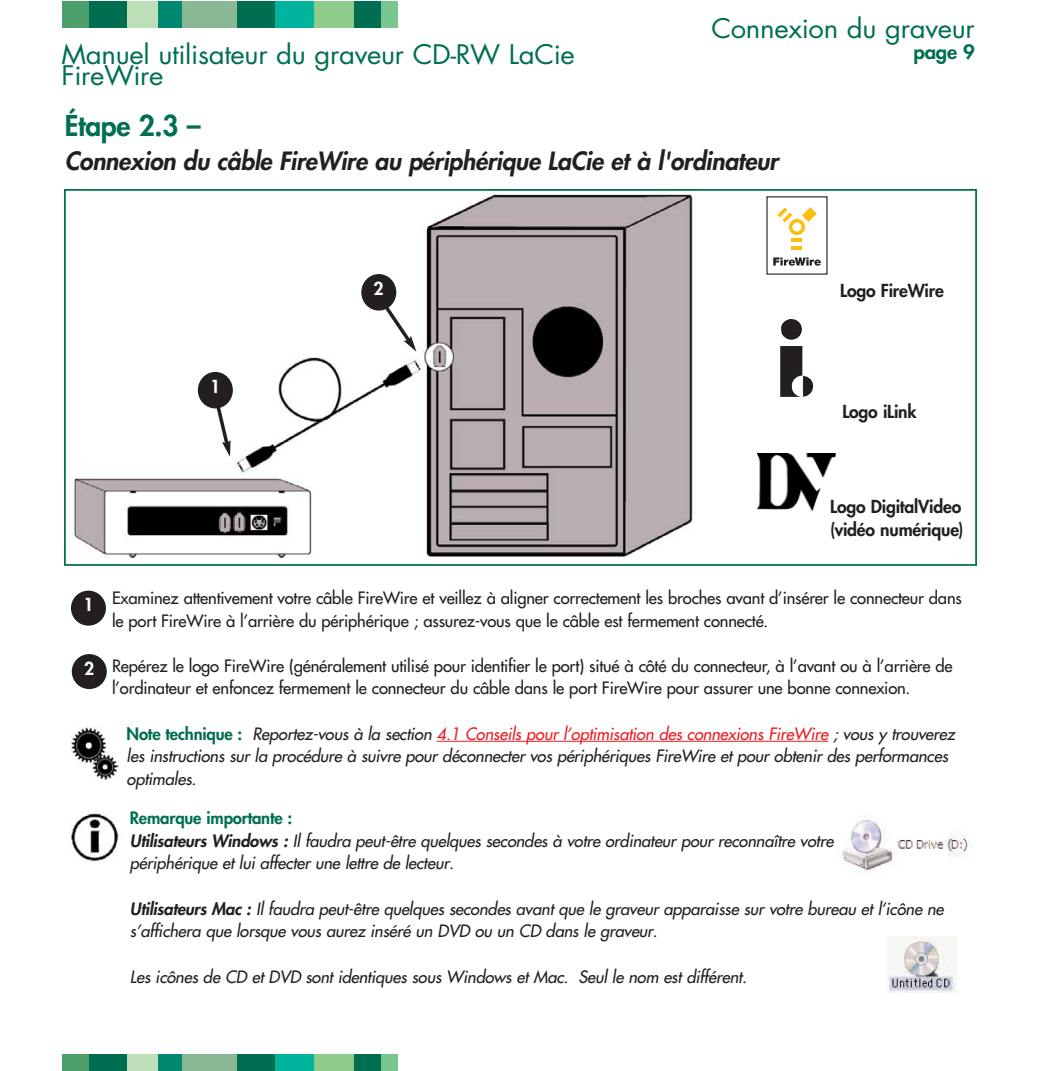
<style>
.page{position:relative;width:1040px;height:1071px;background:#fff}
.page>*{position:absolute;margin:0;border:0;box-sizing:border-box;transform-origin:0 0}
.t1{font:800 28px "Futura";letter-spacing:-.01em;color:#006f51}
.t2{font:26.25px "Futura";letter-spacing:-.01em;color:#006f51;scale:1.05 1}
.t3{font:italic 800 24.5px "Futura";letter-spacing:-.01em;color:#231f20}
.t4{font:800 19.25px "Futura";color:#006f51;scale:1.05 1}
.t5{font:800 17.5px/23.3px "Futura";letter-spacing:-.01em;color:#231f20}
.t6{font:800 17.5px "Futura";color:#fff}
.t7{font:italic 16.62px/22.6px "Futura";letter-spacing:-.01em;color:#231f20}
.t8{font:16.62px/22.6px "Futura";letter-spacing:-.01em;color:#231f20}
.s1{font-weight:800;font-style:normal;color:#006f51}
.s2{color:#ed1e25}
.s3{font-weight:800}
</style>
<div class="page">
<hr style="left:436px;top:741px;width:392px;height:1px;background:#ed1e25">
<div style="left:63px;top:1px;width:27px;height:27px;background:#4d9f6b"></div>
<div style="left:90px;top:1px;width:38px;height:27px;background:#006f51"></div>
<div style="left:127px;top:1px;width:31px;height:27px;background:#bcdfb7"></div>
<div style="left:158px;top:1px;width:25px;height:27px;background:#008871"></div>
<div style="left:182px;top:1px;width:56px;height:27px;background:#8ab895"></div>
<div style="left:237px;top:1px;width:40px;height:27px;background:#006f51"></div>
<div style="left:275px;top:1px;width:39px;height:27px;background:#00b49e"></div>
<div style="left:314px;top:1px;width:39px;height:27px;background:#8ecc8c"></div>
<div style="left:353px;top:1px;width:29px;height:27px;background:#006f51"></div>
<div style="left:381px;top:1px;width:17px;height:27px;background:#7ac690"></div>
<div style="left:63px;top:1054px;width:27px;height:17px;background:#4d9f6b"></div>
<div style="left:90px;top:1054px;width:38px;height:17px;background:#006f51"></div>
<div style="left:127px;top:1054px;width:31px;height:17px;background:#bcdfb7"></div>
<div style="left:158px;top:1054px;width:25px;height:17px;background:#008871"></div>
<div style="left:182px;top:1054px;width:56px;height:17px;background:#8ab895"></div>
<div style="left:237px;top:1054px;width:40px;height:17px;background:#006f51"></div>
<div style="left:275px;top:1054px;width:39px;height:17px;background:#00b49e"></div>
<div style="left:314px;top:1054px;width:39px;height:17px;background:#8ecc8c"></div>
<div style="left:353px;top:1054px;width:29px;height:17px;background:#006f51"></div>
<div style="left:381px;top:1054px;width:17px;height:17px;background:#7ac690"></div>
<img style="left:74px;top:194px;width:619px;height:364px">
<div style="left:64px;top:189px;width:912px;height:377px;border:2px solid #006f51"></div>
<svg style="left:777px;top:207px;width:39px;height:42px"></svg>
<svg style="left:773px;top:258px;width:47px;height:8px"></svg>
<img style="left:780px;top:319px;width:33px;height:78px">
<img style="left:757px;top:453px;width:78px;height:58px">
<div style="left:828px;top:497px;width:141px;height:56px;background:#fff"></div>
<div style="left:198px;top:372px;width:35px;height:36px;background:#231f20;border-radius:50%"></div>
<div style="left:361px;top:274px;width:35px;height:37px;background:#231f20;border-radius:50%"></div>
<svg style="left:214px;top:401px;width:17px;height:56px"></svg>
<svg style="left:380px;top:301px;width:36px;height:51px"></svg>
<div style="left:71px;top:591px;width:35px;height:35px;background:#231f20;border-radius:50%"></div>
<div style="left:72px;top:654px;width:35px;height:35px;background:#231f20;border-radius:50%"></div>
<img style="left:71px;top:727px;width:48px;height:52px">
<img style="left:71px;top:813px;width:48px;height:49px">
<img style="left:842px;top:818px;width:126px;height:53px">
<img style="left:887px;top:936px;width:69px;height:57px">
<h2 class="t2" style="left:711px;top:16px;width:252px">Connexion du graveur</h2>
<h2 class="t2" style="left:62px;top:43px;width:490px">Manuel utilisateur du graveur CD-RW LaCie</h2>
<p class="t4" style="left:913px;top:43px;width:60px">page 9</p>
<h2 class="t2" style="left:62px;top:64px;width:98px">FireWire</h2>
<h1 class="t1" style="left:65px;top:112px;width:137px">Étape 2.3 –</h1>
<h3 class="t3" style="left:65px;top:149px;width:715px">Connexion du câble FireWire au périphérique LaCie et à l'ordinateur</h3>
<p class="t6" style="left:210px;top:378px;width:12px">1</p>
<p class="t6" style="left:373px;top:280px;width:12px">2</p>
<p class="t5" style="left:840px;top:280px;width:105px">Logo FireWire</p>
<p class="t5" style="left:842px;top:401px;width:76px">Logo iLink</p>
<p class="t5" style="left:830px;top:496px;width:135px">Logo DigitalVideo (vidéo numérique)</p>
<p class="t6" style="left:83px;top:597px;width:12px">1</p>
<p class="t6" style="left:84px;top:660px;width:12px">2</p>
<p class="t8" style="left:112px;top:588px;width:851px">Examinez attentivement votre câble FireWire et veillez à aligner correctement les broches avant d’insérer le connecteur dans le port FireWire à l’arrière du périphérique ; assurez-vous que le câble est fermement connecté.</p>
<p class="t8" style="left:112px;top:655px;width:842px">Repérez le logo FireWire (généralement utilisé pour identifier le port) situé à côté du connecteur, à l’avant ou à l’arrière de l’ordinateur et enfoncez fermement le connecteur du câble dans le port FireWire pour assurer une bonne connexion.</p>
<p class="t7" style="left:127px;top:723px;width:829px"><span class="s1">Note technique :</span> Reportez-vous à la section <span class="s2">4.1 Conseils pour l’optimisation des connexions FireWire</span> ; vous y trouverez les instructions sur la procédure à suivre pour déconnecter vos périphériques FireWire et pour obtenir des performances optimales.</p>
<p class="t7" style="left:130px;top:808px;width:705px"><span class="s1">Remarque importante :<br></span><span class="s3">Utilisateurs Windows :</span> Il faudra peut-être quelques secondes à votre ordinateur pour reconnaître votre périphérique et lui affecter une lettre de lecteur.</p>
<p class="t7" style="left:130px;top:899px;width:815px"><span class="s3">Utilisateurs Mac :</span> Il faudra peut-être quelques secondes avant que le graveur apparaisse sur votre bureau et l’icône ne s’affichera que lorsque vous aurez inséré un DVD ou un CD dans le graveur.</p>
<p class="t7" style="left:130px;top:966px;width:618px">Les icônes de CD et DVD sont identiques sous Windows et Mac. Seul le nom est différent.</p>
</div>
